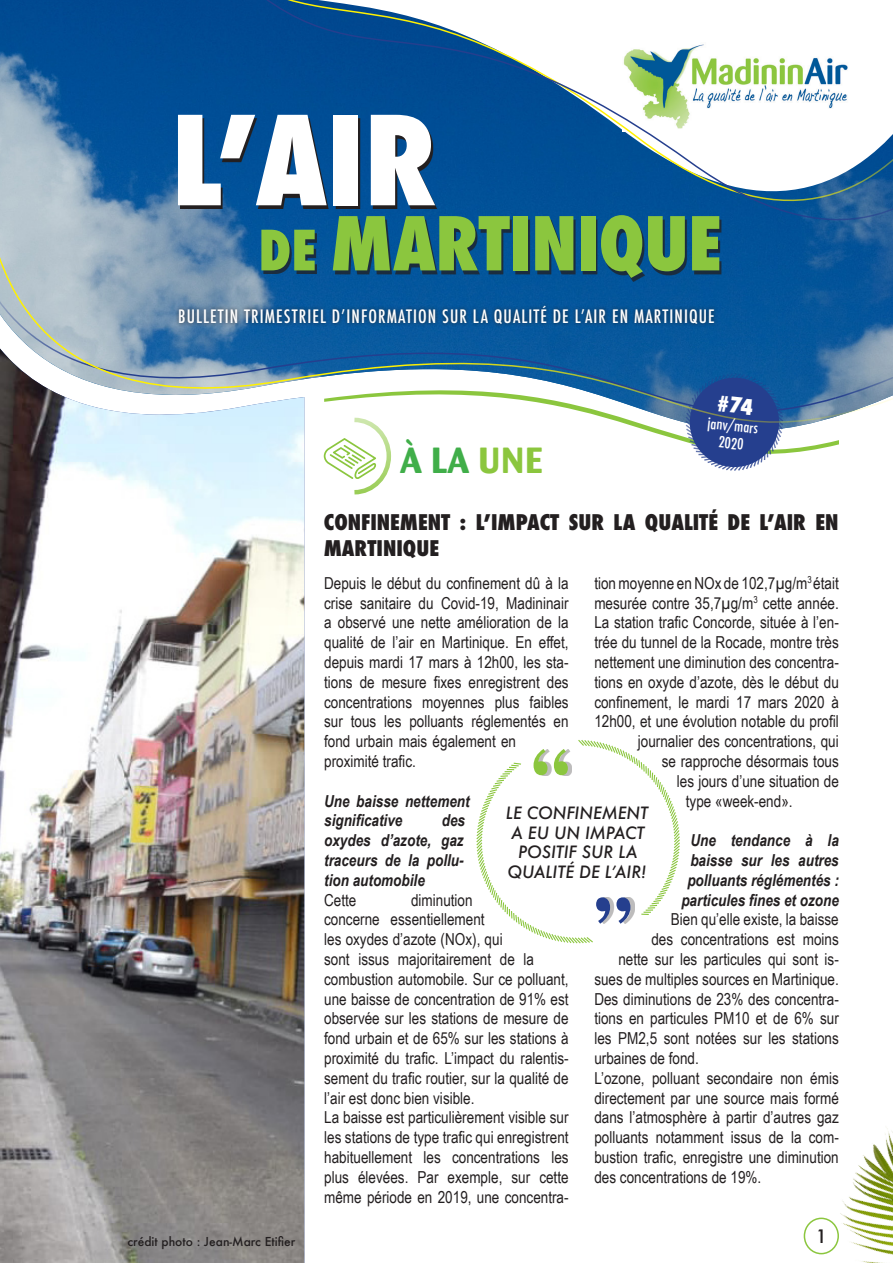
<style>
.page{position:relative;width:893px;height:1263px;background:#fff}
.page>*{position:absolute;margin:0;border:0;box-sizing:border-box;transform-origin:0 0}
.t1{font:800 condensed 120px "Futura";color:#fff}
.t2{font:800 condensed 72px "Futura";letter-spacing:-.005em;color:#8bc63e}
.t3{font:800 condensed 54px "Futura";color:#8bc63e}
.t4{font:700 36px "Barmeno";color:#40ae49}
.t5{font:800 condensed 21px/25.2px "Futura";color:#231f20}
.t6{font:500 condensed 18px "Futura";letter-spacing:.06em;color:#fff}
.t7{font:500 18px "Futura";color:#231f20}
.t8{font:16.5px/19.8px "Arial Narrow";color:#231f20;text-align:justify}
.t9{font:italic 700 16.5px/19.8px "Arial Narrow";color:#231f20;text-align:center}
.t10{font:italic 500 16.5px/19.8px "Futura";color:#231f20;text-align:center}
.t11{font:500 condensed 15px "Futura";color:#fff}
.t12{font:500 12px "Futura";color:#231f20}
.s1{color:#8bc63e}
</style>
<div class="page">
<img style="left:0;top:0;width:893px;height:361px">
<svg style="left:128px;top:0;width:765px;height:345px;background:#316ca2"></svg>
<img style="left:0;top:380px;width:304px;height:883px">
<svg style="left:97px;top:303px;width:740px;height:154px"></svg>
<svg style="left:324px;top:424px;width:69px;height:71px"></svg>
<svg style="left:123px;top:361px;width:770px;height:63px"></svg>
<svg style="left:0;top:146px;width:126px;height:234px;background:#a7b9c5"></svg>
<svg style="left:144px;top:0;width:44px;height:290px;background:#296298"></svg>
<svg style="left:188px;top:0;width:705px;height:308px"></svg>
<img style="left:803px;top:1128px;width:90px;height:135px">
<svg style="left:476px;top:740px;width:204px;height:204px"></svg>
<svg style="left:684px;top:372px;width:101px;height:99px;background:#44639f"></svg>
<p class="t1" style="left:172px;top:79px;width:267px">L’AIR</p>
<p class="t3" style="left:259px;top:214px;width:59px">DE</p>
<p class="t2" style="left:330px;top:195px;width:393px">MARTINIQUE</p>
<p class="t6" style="left:178px;top:305px;width:538px">BULLETIN TRIMESTRIEL D’INFORMATION SUR LA QUALITÉ DE L’AIR EN MARTINIQUE</p>
<p class="t12" style="left:128px;top:1233px;width:169px">crédit photo : Jean-Marc Etifier</p>
<p class="t11" style="left:709px;top:413px;width:52px;rotate:6deg">janv/mars</p>
<p class="t11" style="left:720px;top:432px;width:26px;rotate:6deg">2020</p>
<p class="t4" style="left:400px;top:438px;width:144px">À LA <span class="s1">UNE</span></p>
<p class="t5" style="left:324px;top:510px;width:516px">CONFINEMENT : L’IMPACT SUR LA QUALITÉ DE L’AIR EN<br>MARTINIQUE</p>
<p class="t8" style="left:324px;top:572px;width:246px;text-align:left">Depuis le début du confinement dû à la crise sanitaire du Covid-19, Madininair a observé une nette amélioration de la qualité de l’air en Martinique. En effet, depuis mardi 17 mars à 12h00, les sta&shy;tions de mesure fixes enregistrent des concentrations moyennes plus faibles sur tous les polluants réglementés en fond urbain mais également en proximité trafic.</p>
<p class="t9" style="left:324px;top:790px;width:147px;text-align:left">Une baisse nettement significative</p>
<p class="t8" style="left:594px;top:572px;width:246px">tion moyenne en NOx de 102,7µg/m<sup>3</sup> était</p>
<p class="t8" style="left:594px;top:592px;width:246px">mesurée contre 35,7µg/m<sup>3</sup> cette année.</p>
<p class="t8" style="left:594px;top:612px;width:246px">La station trafic Concorde, située à l’en-</p>
<p class="t8" style="left:594px;top:632px;width:246px">trée du tunnel de la Rocade, montre très</p>
<p class="t8" style="left:594px;top:652px;width:246px">nettement une diminution des concentra-</p>
<p class="t8" style="left:594px;top:671px;width:246px">tions en oxyde d’azote, dès le début du</p>
<p class="t8" style="left:594px;top:691px;width:246px">confinement, le mardi 17 mars 2020 à</p>
<p class="t8" style="left:594px;top:711px;width:246px">12h00, et une évolution notable du profil</p>
<p class="t8" style="left:638px;top:731px;width:202px">journalier des concentrations, qui</p>
<p class="t8" style="left:662px;top:751px;width:178px">se rapproche désormais tous</p>
<p class="t8" style="left:677px;top:770px;width:163px">les jours d’une situation de</p>
<p class="t8" style="left:686px;top:790px;width:108px">type «week-end».</p>
<p class="t9" style="left:681px;top:830px;width:159px">Une tendance à la baisse sur les autres polluants réglémentés : particules fines et ozone</p>
<p class="t8" style="left:594px;top:909px;width:246px;text-align:right">Bien qu’elle existe, la baisse<br>des concentrations est moins<br>nette sur les particules qui sont is&shy;sues de multiples sources en Martinique.</p>
<p class="t8" style="left:594px;top:988px;width:246px">Des diminutions de 23% des concentra&shy;tions en particules PM10 et de 6% sur les PM2,5 sont notées sur les stations urbaines de fond.</p>
<p class="t8" style="left:594px;top:1067px;width:246px">L’ozone, polluant secondaire non émis directement par une source mais formé dans l’atmosphère à partir d’autres gaz polluants notamment issus de la com&shy;bustion trafic, enregistre une diminution des concentrations de 19%.</p>
<p class="t10" style="left:506px;top:802px;width:144px">LE CONFINEMENT<br>A EU UN IMPACT<br>POSITIF SUR LA<br>QUALITÉ DE L’AIR!</p>
<p class="t9" style="left:324px;top:810px;width:142px;text-align:justify;text-indent:118px">des oxydes d’azote, gaz traceurs de la pollu&shy;tion automobile</p>
<p class="t8" style="left:324px;top:889px;width:34px">Cette</p>
<p class="t8" style="left:324px;top:889px;width:246px;text-align:left;text-indent:87px">diminution<br>concerne essentiellement<br>les oxydes d’azote (NOx), qui<br>sont issus majoritairement de la combustion automobile. Sur ce polluant, une baisse de concentration de 91% est observée sur les stations de mesure de fond urbain et de 65% sur les stations à proximité du trafic. L’impact du ralentis&shy;sement du trafic routier, sur la qualité de l’air est donc bien visible.</p>
<p class="t8" style="left:324px;top:1107px;width:246px">La baisse est particulièrement visible sur les stations de type trafic qui enregistrent habituellement les concentrations les plus élevées. Par exemple, sur cette même période en 2019, une concentra-</p>
<p class="t7" style="left:816px;top:1224px;width:13px">1</p>
</div>
